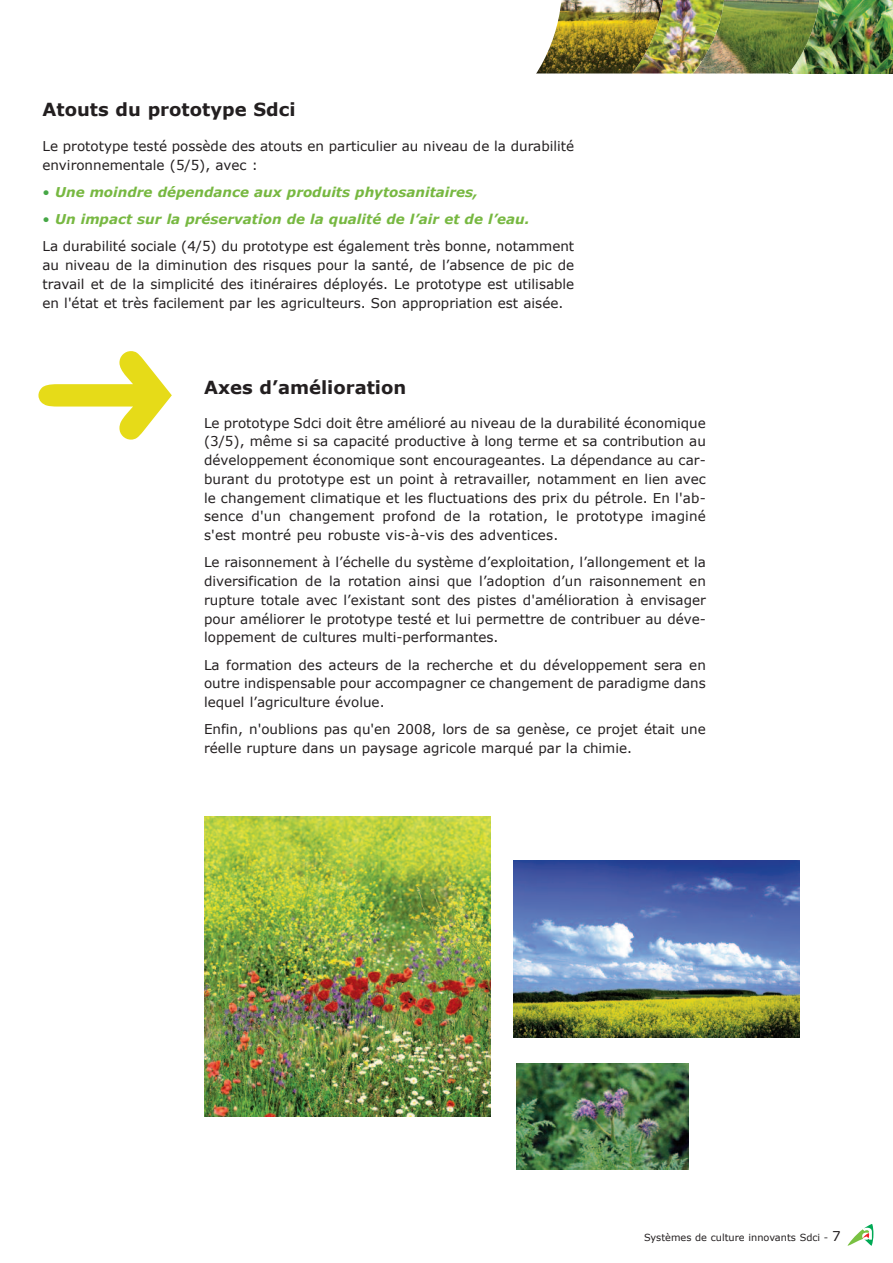
<style>
.page{position:relative;width:893px;height:1263px;background:#fff}
.page>*{position:absolute;margin:0;border:0;box-sizing:border-box;transform-origin:0 0}
.t1{font:700 18px "Verdana";color:#231f20}
.t2{font:13.5px/18.8px "Verdana";color:#231f20;text-align:justify}
.t3{font:italic 700 13.5px "Verdana";color:#77b841}
.t4{font:9.75px "Verdana";color:#231f20}
.s1{font-weight:400;font-style:normal;color:#46a746}
.s2{color:#46a746}
.s3{font-weight:700;font-style:italic;color:#77b841}
.s4{font-size:13.5px}
</style>
<div class="page">
<svg style="left:848px;top:1224px;width:25px;height:22px"></svg>
<img style="left:820px;top:0;width:73px;height:74px">
<img style="left:536px;top:0;width:284px;height:74px">
<svg style="left:38px;top:351px;width:134px;height:89px"></svg>
<img style="left:204px;top:816px;width:286px;height:300px">
<img style="left:513px;top:861px;width:286px;height:176px">
<img style="left:517px;top:1063px;width:172px;height:106px">
<h1 class="t1" style="left:43px;top:98px;width:254px">Atouts du prototype Sdci</h1>
<p class="t2" style="left:43px;top:136px;width:533px">Le prototype testé possède des atouts en particulier au niveau de la durabilité environnementale (5/5), avec :</p>
<p class="t3" style="left:43px;top:183px;width:437px"><span class="s1">•</span> Une moindre dépendance aux produits phytosanitaires,</p>
<p class="t2" style="left:43px;top:205px;width:533px;line-height:27.3px"><span class="s2">•</span> <span class="s3">Un impact sur la préservation de la qualité de l’air et de l’eau.<br></span>La durabilité sociale (4/5) du prototype est également très bonne, notamment</p>
<p class="t2" style="left:43px;top:255px;width:533px">au niveau de la diminution des risques pour la santé, de l’absence de pic de travail et de la simplicité des itinéraires déployés. Le prototype est utilisable en l'état et très facilement par les agriculteurs. Son appropriation est aisée.</p>
<h1 class="t1" style="left:204px;top:376px;width:204px">Axes d’amélioration</h1>
<p class="t2" style="left:204px;top:413px;width:503px">Le prototype Sdci doit être amélioré au niveau de la durabilité économique (3/5), même si sa capacité productive à long terme et sa contribution au développement économique sont encourageantes. La dépendance au car&shy;burant du prototype est un point à retravailler, notamment en lien avec le changement climatique et les fluctuations des prix du pétrole. En l'ab&shy;sence d'un changement profond de la rotation, le prototype imaginé s'est montré peu robuste vis-à-vis des adventices.</p>
<p class="t2" style="left:204px;top:553px;width:503px">Le raisonnement à l’échelle du système d’exploitation, l’allongement et la diversification de la rotation ainsi que l’adoption d’un raisonnement en rupture totale avec l’existant sont des pistes d'amélioration à envisager pour améliorer le prototype testé et lui permettre de contribuer au déve&shy;loppement de cultures multi-performantes.</p>
<p class="t2" style="left:204px;top:655px;width:503px">La formation des acteurs de la recherche et du développement sera en outre indispensable pour accompagner ce changement de paradigme dans lequel l’agriculture évolue.</p>
<p class="t2" style="left:204px;top:720px;width:503px">Enfin, n'oublions pas qu'en 2008, lors de sa genèse, ce projet était une réelle rupture dans un paysage agricole marqué par la chimie.</p>
<p class="t4" style="left:644px;top:1231px;width:198px">Systèmes de culture innovants Sdci - <span class="s4">7</span></p>
</div>
